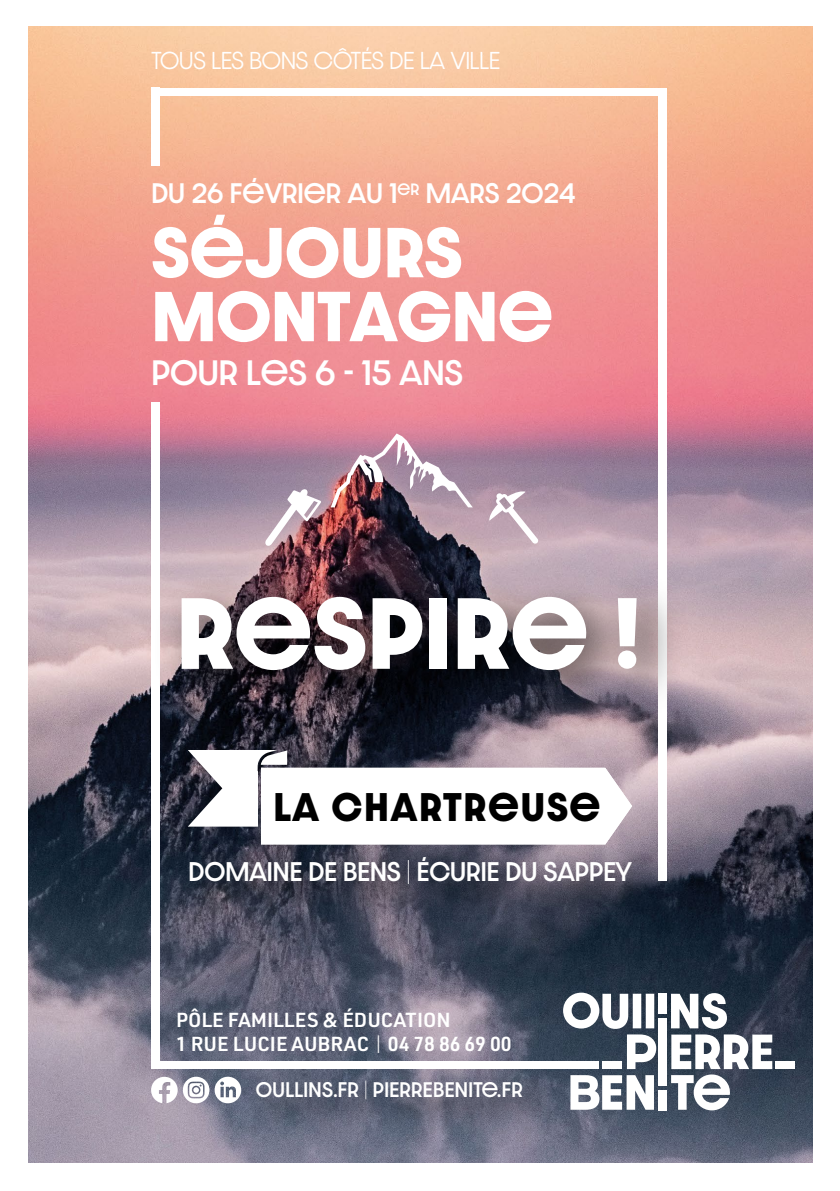
<style>
.page{position:relative;width:840px;height:1191px;background:#fff}
.page>*{position:absolute;margin:0;border:0;box-sizing:border-box;transform-origin:0 0}
.t1{font:700 85.6px "Dazzle Unicase";color:#fff}
.t2{font:700 60px/64px "Dazzle Unicase";letter-spacing:-.01em;color:#fff}
.t3{font:700 33.8px "Dazzle Unicase";letter-spacing:.05em;color:#000}
.t4{font:500 30px "Dazzle Unicase";color:#fff}
.t5{font:500 24px "Dazzle Unicase";color:#fff}
.t6{font:500 23px "Dazzle Unicase";color:#fff}
.t7{font:300 20.8px "Dazzle Unicase";color:#fff}
.t8{font:600 20px/23.8px "URWDIN";color:#fff}
.t9{font:500 18px "Dazzle Unicase";letter-spacing:.02em;color:#fff}
.s1{font-weight:100}
.s2{font-weight:300}
</style>
<div class="page">
<img style="left:29px;top:27px;width:782px;height:1135px">
<div style="left:658px;top:1017px;width:8px;height:68px;background:#fff"></div>
<div style="left:151px;top:1061px;width:447px;height:8px;background:#fff"></div>
<div style="left:151px;top:88px;width:515px;height:8px;background:#fff"></div>
<div style="left:775px;top:1061px;width:20px;height:8px;background:#fff"></div>
<div style="left:658px;top:1090px;width:8px;height:20px;background:#fff"></div>
<div style="left:658px;top:993px;width:8px;height:21px;background:#fff"></div>
<div style="left:658px;top:88px;width:8px;height:792px;background:#fff"></div>
<div style="left:151px;top:402px;width:8px;height:665px;background:#fff"></div>
<div style="left:151px;top:88px;width:8px;height:78px;background:#fff"></div>
<svg style="left:562px;top:992px;width:94px;height:77px"></svg>
<svg style="left:570px;top:1075px;width:83px;height:34px"></svg>
<svg style="left:670px;top:993px;width:101px;height:117px"></svg>
<svg style="left:151px;top:1076px;width:84px;height:27px"></svg>
<img style="left:139px;top:553px;width:567px;height:211px">
<img style="left:330px;top:433px;width:142px;height:74px">
<svg style="left:265px;top:489px;width:56px;height:57px"></svg>
<svg style="left:488px;top:490px;width:50px;height:54px"></svg>
<svg style="left:188px;top:750px;width:443px;height:87px"></svg>
<img style="left:168px;top:837px;width:511px;height:99px">
<img style="left:235px;top:1060px;width:335px;height:91px">
<p class="t7" style="left:151px;top:45px;width:350px">TOUS LES BONS CÔTÉS DE LA VILLE</p>
<p class="t5" style="left:151px;top:175px;width:425px">DU 26 FÉVRIER AU 1<sup>ER</sup> MARS 2024</p>
<h2 class="t2" style="left:151px;top:220px;width:403px">SÉJOURS<br>MONTAGNE</h2>
<h3 class="t4" style="left:151px;top:350px;width:313px">POUR LES 6 - 15 ANS</h3>
<h1 class="t1" style="left:176px;top:567px;width:467px">RESPIRE !</h1>
<h3 class="t3" style="left:273px;top:780px;width:328px">LA CHARTREUSE</h3>
<p class="t6" style="left:188px;top:854px;width:445px">DOMAINE DE BENS <span class="s1">|</span> ÉCURIE DU SAPPEY</p>
<p class="t8" style="left:176px;top:1006px;width:337px">PÔLE FAMILLES &amp; ÉDUCATION<br>1 RUE LUCIE AUBRAC <span class="s2">|</span> 04 78 86 69 00</p>
<p class="t9" style="left:255px;top:1076px;width:268px">OULLINS.FR <span class="s1">|</span> PIERREBENITE.FR</p>
</div>
